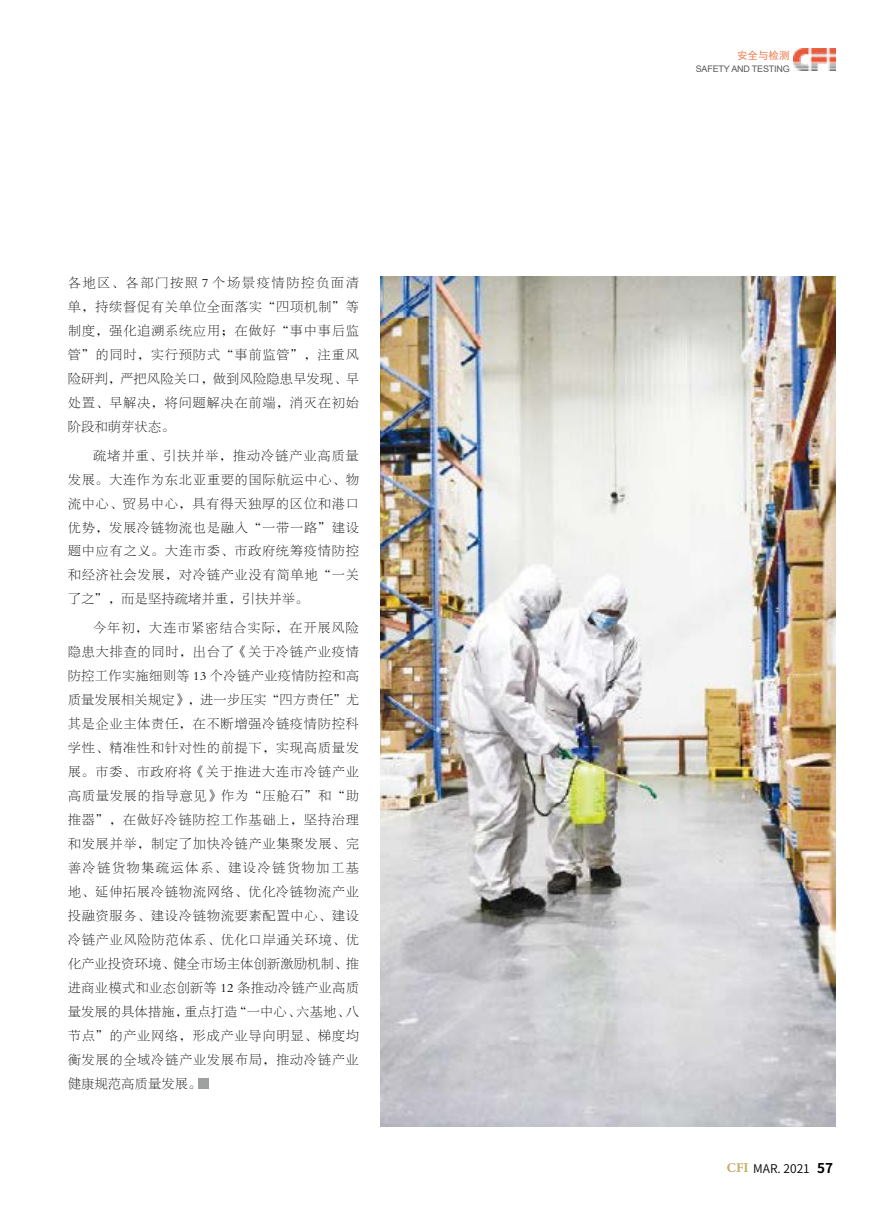
<style>
.page{position:relative;width:893px;height:1212px;background:#fff}
.page>*{position:absolute;margin:0;border:0;box-sizing:border-box;transform-origin:0 0}
.t1{font:12.75px/24px "FZBSK GBK1 0";letter-spacing:.095em;color:#000;text-align:justify}
.t2{font:12px "Source Han Sans CN";color:#000}
.t3{font:10.5px "Sim Hei";color:#ee7b50}
.t4{font:9px "Arial";letter-spacing:-.02em;color:#595757}
.s1{font-family:"Minion Pro";font-weight:700;font-size:13.5px;color:#c0ae66}
.s2{font-weight:700;font-size:13.5px}
</style>
<div class="page">
<img style="left:794px;top:49px;width:42px;height:21px">
<div style="left:198px;top:1078px;width:10px;height:11px;background:#9fa0a0"></div>
<img style="left:380px;top:276px;width:456px;height:851px">
<p class="t1" style="left:68px;top:271px;width:292px">各地区、各部门按照 7 个场景疫情防控负面清单，持续督促有关单位全面落实“四项机制”等制度，强化追溯系统应用；在做好“事中事后监管”的同时，实行预防式“事前监管”，注重风险研判，严把风险关口，做到风险隐患早发现、早处置、早解决，将问题解决在前端，消灭在初始阶段和萌芽状态。</p>
<p class="t1" style="left:68px;top:443px;width:292px;text-indent:26px">疏堵并重、引扶并举，推动冷链产业高质量发展。大连作为东北亚重要的国际航运中心、物流中心、贸易中心，具有得天独厚的区位和港口优势，发展冷链物流也是融入“一带一路”建设题中应有之义。大连市委、市政府统筹疫情防控和经济社会发展，对冷链产业没有简单地“一关了之”，而是坚持疏堵并重，引扶并举。</p>
<p class="t1" style="left:68px;top:616px;width:292px;text-indent:26px">今年初，大连市紧密结合实际，在开展风险隐患大排查的同时，出台了《关于冷链产业疫情防控工作实施细则等 13 个冷链产业疫情防控和高质量发展相关规定》，进一步压实“四方责任”尤其是企业主体责任，在不断增强冷链疫情防控科学性、精准性和针对性的前提下，实现高质量发展。市委、市政府将《关于推进大连市冷链产业高质量发展的指导意见》作为“压舱石”和“助推器”，在做好冷链防控工作基础上，坚持治理和发展并举，制定了加快冷链产业集聚发展、完善冷链货物集疏运体系、建设冷链货物加工基地、延伸拓展冷链物流网络、优化冷链物流产业投融资服务、建设冷链物流要素配置中心、建设冷链产业风险防范体系、优化口岸通关环境、优化产业投资环境、健全市场主体创新激励机制、推进商业模式和业态创新等 12 条推动冷链产业高质量发展的具体措施，重点打造“一中心、六基地、八节点”的产业网络，形成产业导向明显、梯度均衡发展的全域冷链产业发展布局，推动冷链产业健康规范高质量发展。</p>
<p class="t3" style="left:737px;top:50px;width:54px">安全与检测</p>
<p class="t4" style="left:696px;top:62px;width:96px">SAFETY AND TESTING</p>
<p class="t2" style="left:727px;top:1161px;width:108px"><span class="s1">CFI</span> MAR. 2021 <span class="s2">57</span></p>
</div>
